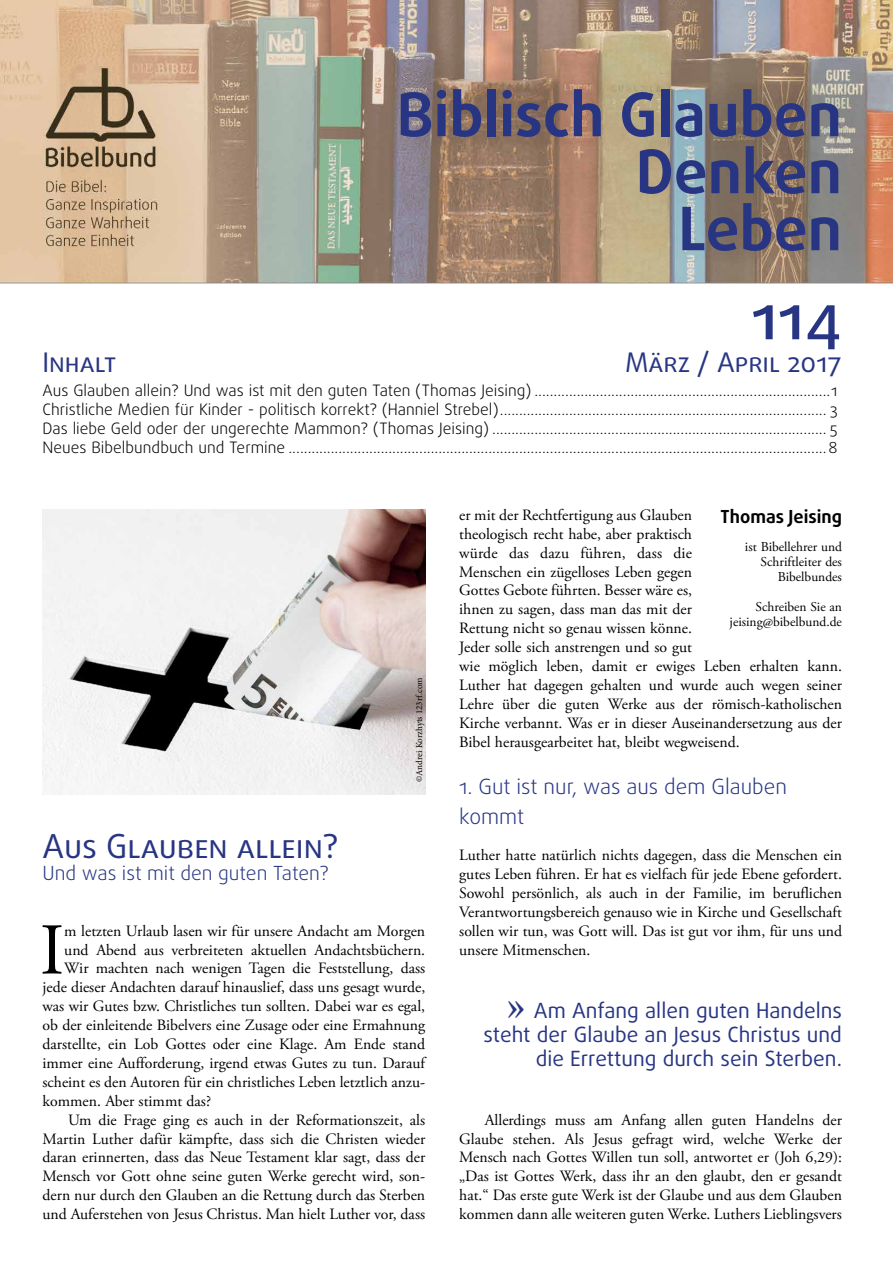
<style>
.page{position:relative;width:893px;height:1263px;background:#fff}
.page>*{position:absolute;margin:0;border:0;box-sizing:border-box;transform-origin:0 0}
.t1{font:72.75px "Adobe Garamond Pro";color:#000}
.t2{font:500 63px "Daxline Pro";color:#283583}
.t3{font:700 60px/57px "Daxline Pro";color:#283583;text-align:right}
.t4{font:33px "Daxline Pro";color:#283583}
.t5{font:27px "Daxline Pro";color:#283583}
.t6{font:21px/24px "Daxline Pro";color:#283583;text-align:right}
.t7{font:300 21px/30px "Daxline Pro";color:#283583}
.t8{font:300 19.5px "Daxline Pro";color:#283583}
.t9{font:700 18px "Daxline Pro";color:#000}
.t10{font:15.75px/18.9px "Adobe Garamond Pro";color:#000;text-align:justify}
.t11{font:300 15.75px/18.9px "Daxline Pro";color:#000;text-align:justify}
.t12{font:13.5px/15px "Adobe Garamond Pro";color:#000;text-align:right}
.t13{font:9px "Minion Pro";color:#000}
.s1{font-family:"Lido STFCE";font-size:36px}
</style>
<div class="page">
<img style="left:0;top:0;width:893px;height:283px">
<img style="left:46px;top:69px;width:110px;height:98px">
<img style="left:43px;top:509px;width:382px;height:285px">
<h3 class="t3" style="left:397px;top:87px;width:447px">Biblisch Glauben<br>Denken<br>Leben</h3>
<h2 class="t2" style="left:751px;top:275px;width:92px">114</h2>
<h3 class="t5" style="left:43px;top:344px;width:75px">Inhalt</h3>
<h3 class="t5" style="left:625px;top:344px;width:218px">März / April 2017</h3>
<p class="t11" style="left:43px;top:381px;width:797px">Aus Glauben allein? Und was ist mit den guten Taten (Thomas Jeising) .............................................................................1<br>Christliche Medien für Kinder - politisch korrekt? (Hanniel Strebel)..................................................................................... 3<br>Das liebe Geld oder der ungerechte Mammon? (Thomas Jeising) ....................................................................................... 5<br>Neues Bibelbundbuch und Termine ............................................................................................................................................8</p>
<h3 class="t4" style="left:43px;top:824px;width:298px">Aus Glauben allein?</h3>
<p class="t8" style="left:43px;top:860px;width:288px">Und was ist mit den guten Taten?</p>
<p class="t13" style="left:413px;top:782px;width:106px;rotate:-90deg">©Andrei Korzhyts 123rf.com</p>
<h1 class="t1" style="left:40px;top:907px;width:26px">I</h1>
<p class="t10" style="left:64px;top:922px;width:362px">m letzten Urlaub lasen wir für unsere Andacht am Morgen</p>
<p class="t10" style="left:64px;top:941px;width:362px">und Abend aus verbreiteten aktuellen Andachtsbüchern.</p>
<p class="t10" style="left:64px;top:959px;width:362px">Wir machten nach wenigen Tagen die Feststellung, dass</p>
<p class="t10" style="left:43px;top:978px;width:384px">jede dieser Andachten darauf hinauslief, dass uns gesagt wurde,</p>
<p class="t10" style="left:43px;top:997px;width:384px">was wir Gutes bzw. Christliches tun sollten. Dabei war es egal,</p>
<p class="t10" style="left:43px;top:1016px;width:384px">ob der einleitende Bibelvers eine Zusage oder eine Ermahnung</p>
<p class="t10" style="left:43px;top:1035px;width:384px">darstellte, ein Lob Gottes oder eine Klage. Am Ende stand</p>
<p class="t10" style="left:43px;top:1054px;width:384px">immer eine Aufforderung, irgend etwas Gutes zu tun. Darauf</p>
<p class="t10" style="left:43px;top:1073px;width:384px">scheint es den Autoren für ein christliches Leben letztlich anzu-</p>
<p class="t10" style="left:43px;top:1092px;width:170px">kommen. Aber stimmt das?</p>
<p class="t10" style="left:68px;top:1111px;width:359px">Um die Frage ging es auch in der Reformationszeit, als</p>
<p class="t10" style="left:43px;top:1130px;width:384px">Martin Luther dafür kämpfte, dass sich die Christen wieder</p>
<p class="t10" style="left:43px;top:1148px;width:384px">daran erinnerten, dass das Neue Testament klar sagt, dass der</p>
<p class="t10" style="left:43px;top:1167px;width:384px">Mensch vor Gott ohne seine guten Werke gerecht wird, son-</p>
<p class="t10" style="left:43px;top:1186px;width:384px">dern nur durch den Glauben an die Rettung durch das Sterben</p>
<p class="t10" style="left:43px;top:1205px;width:384px">und Auferstehen von Jesus Christus. Man hielt Luther vor, dass</p>
<p class="t10" style="left:459px;top:506px;width:384px;text-align:left">er mit der Rechtfertigung aus Glauben<br>theologisch recht habe, aber praktisch<br>würde das dazu führen, dass die<br>Menschen ein zügelloses Leben gegen<br>Gottes Gebote führten. Besser wäre es,<br>ihnen zu sagen, dass man das mit der<br>Rettung nicht so genau wissen könne.<br>Jeder solle sich anstrengen und so gut<br>wie möglich leben, damit er ewiges Leben erhalten kann.<br>Luther hat dagegen gehalten und wurde auch wegen seiner Lehre über die guten Werke aus der römisch-katholischen Kirche verbannt. Was er in dieser Auseinandersetzung aus der Bibel herausgearbeitet hat, bleibt wegweisend.</p>
<h3 class="t7" style="left:459px;top:771px;width:329px">1. Gut ist nur, was aus dem Glauben kommt</h3>
<p class="t10" style="left:459px;top:846px;width:384px">Luther hatte natürlich nichts dagegen, dass die Menschen ein gutes Leben führen. Er hat es vielfach für jede Ebene gefordert.<br>Sowohl persönlich, als auch in der Familie, im beruflichen Verantwortungsbereich genauso wie in Kirche und Gesellschaft sollen wir tun, was Gott will. Das ist gut vor ihm, für uns und unsere Mitmenschen.</p>
<p class="t9" style="left:720px;top:504px;width:123px">Thomas Jeising</p>
<p class="t12" style="left:745px;top:540px;width:98px">ist Bibellehrer und<br>Schriftleiter des<br>Bibelbundes</p>
<p class="t12" style="left:730px;top:600px;width:114px">Schreiben Sie an jeising@bibelbund.de</p>
<h3 class="t6" style="left:483px;top:999px;width:360px"><span class="s1">»</span> Am Anfang allen guten Handelns steht der Glaube an Jesus Christus und die Errettung durch sein Sterben.</h3>
<p class="t10" style="left:459px;top:1111px;width:384px;text-indent:26px">Allerdings muss am Anfang allen guten Handelns der Glaube stehen. Als Jesus gefragt wird, welche Werke der Mensch nach Gottes Willen tun soll, antwortet er (Joh 6,29): „Das ist Gottes Werk, dass ihr an den glaubt, den er gesandt hat.“ Das erste gute Werk ist der Glaube und aus dem Glauben kommen dann alle weiteren guten Werke. Luthers Lieblingsvers</p>
</div>
